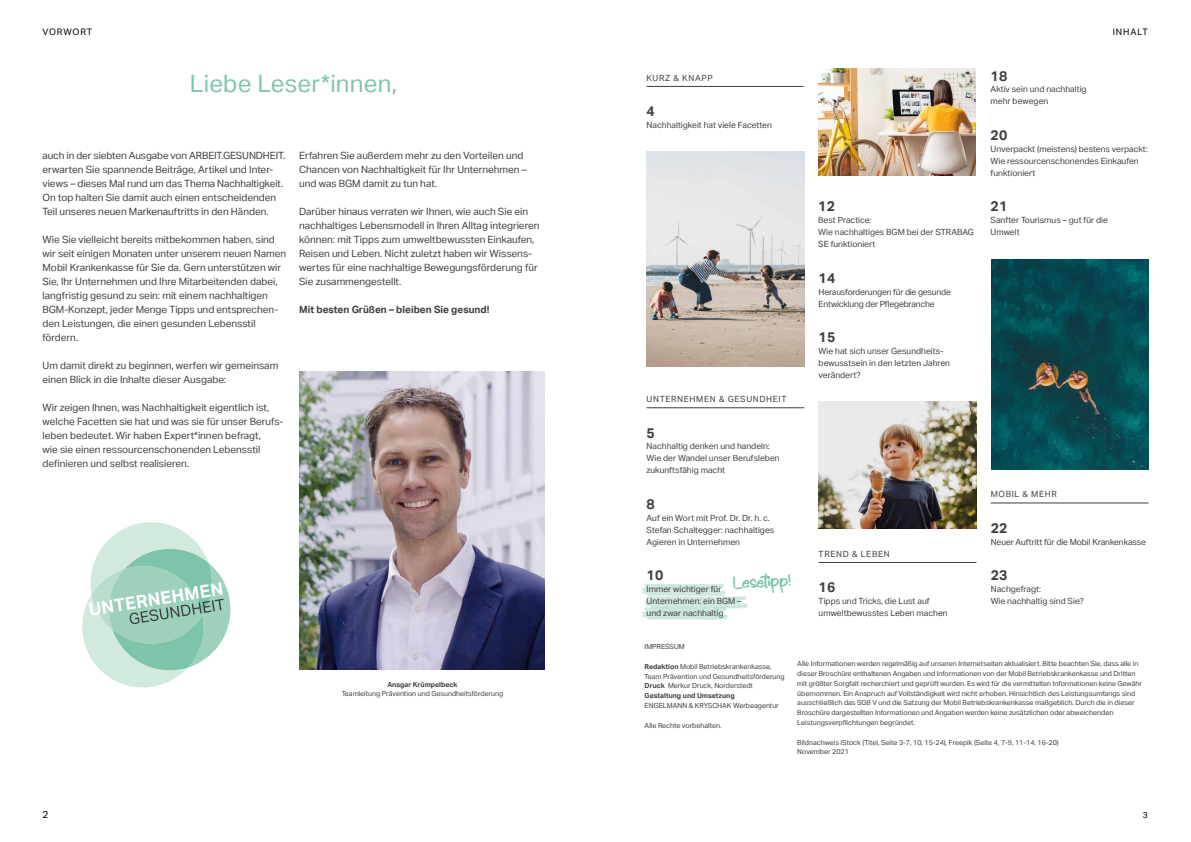
<style>
.page{position:relative;width:1191px;height:842px;background:#fff}
.page>*{position:absolute;margin:0;border:0;box-sizing:border-box;transform-origin:0 0}
.t1{font:24px "Aktiv Grotesk";letter-spacing:.01em;color:#7ec4aa}
.t2{font:16px "Wordwalker";color:#7ec4aa}
.t3{font:700 14px "Aktiv Grotesk";letter-spacing:.01em;color:#3e3d40}
.t4{font:10px/14px "Aktiv Grotesk";color:#3e3d40}
.t5{font:700 10px "Aktiv Grotesk";color:#3e3d40}
.t6{font:10px "Aktiv Grotesk";color:#000}
.t7{font:9px "Aktiv Grotesk";letter-spacing:.1em;color:#000}
.t8{font:8.5px/11.9px "Aktiv Grotesk";color:#3e3d40}
.t9{font:8.5px/11.9px "Aktiv Grotesk";letter-spacing:-.02em;color:#3e3d40}
.t10{font:8.5px "Aktiv Grotesk";letter-spacing:.08em;color:#3e3d40}
.t11{font:8.5px "Aktiv Grotesk";color:#000}
.t12{font:7px/9.8px "Aktiv Grotesk";color:#3e3d40}
.t13{font:700 7px "Aktiv Grotesk";color:#3e3d40}
.s1{font-weight:700}
</style>
<div class="page">
<svg style="left:642px;top:583px;width:106px;height:37px"></svg>
<hr style="left:818px;top:562px;width:158px;height:1px;background:#3e3d40">
<hr style="left:990px;top:503px;width:158px;height:1px;background:#3e3d40">
<img style="left:646px;top:152px;width:158px;height:214px">
<img style="left:818px;top:69px;width:157px;height:107px">
<img style="left:818px;top:402px;width:158px;height:126px">
<img style="left:991px;top:259px;width:157px;height:210px">
<hr style="left:646px;top:407px;width:158px;height:1px;background:#3e3d40">
<hr style="left:646px;top:86px;width:157px;height:1px;background:#3e3d40">
<img style="left:299px;top:372px;width:245px;height:297px">
<div style="left:82px;top:566px;width:122px;height:121px;background:#d2e9de;border-radius:50%"></div>
<svg style="left:89px;top:522px;width:141px;height:148px"></svg>
<p class="t7" style="left:43px;top:26px;width:51px">VORWORT</p>
<p class="t7" style="left:1112px;top:26px;width:37px">INHALT</p>
<h1 class="t1" style="left:190px;top:70px;width:209px">Liebe Leser*innen,</h1>
<p class="t4" style="left:43px;top:148px;width:244px">auch in der siebten Ausgabe von ARBEIT.GESUNDHEIT. erwarten Sie spannende Beiträge, Artikel und Inter&shy;views – dieses Mal rund um das Thema Nachhaltigkeit.<br>On top halten Sie damit auch einen entscheidenden Teil unseres neuen Markenauftritts in den Händen.</p>
<p class="t4" style="left:43px;top:232px;width:245px">Wie Sie vielleicht bereits mitbekommen haben, sind wir seit einigen Monaten unter unserem neuen Namen Mobil Krankenkasse für Sie da. Gern unterstützen wir Sie, Ihr Unternehmen und Ihre Mitarbeitenden dabei, langfristig gesund zu sein: mit einem nachhaltigen BGM-Konzept, jeder Menge Tipps und entsprechen&shy;den Leistungen, die einen gesunden Lebensstil fördern.</p>
<p class="t4" style="left:43px;top:358px;width:237px">Um damit direkt zu beginnen, werfen wir gemeinsam einen Blick in die Inhalte dieser Ausgabe:</p>
<p class="t4" style="left:43px;top:400px;width:242px">Wir zeigen Ihnen, was Nachhaltigkeit eigentlich ist, welche Facetten sie hat und was sie für unser Berufs&shy;leben bedeutet. Wir haben Expert*innen befragt,<br>wie sie einen ressourcenschonenden Lebensstil definieren und selbst realisieren.</p>
<p class="t4" style="left:299px;top:148px;width:229px">Erfahren Sie außerdem mehr zu den Vorteilen und<br>Chancen von Nachhaltigkeit für Ihr Unternehmen – und was BGM damit zu tun hat.</p>
<p class="t4" style="left:299px;top:204px;width:242px">Darüber hinaus verraten wir Ihnen, wie auch Sie ein nachhaltiges Lebensmodell in Ihren Alltag integrieren können: mit Tipps zum umweltbewussten Einkaufen, Reisen und Leben. Nicht zuletzt haben wir Wissens&shy;wertes für eine nachhaltige Bewegungsförderung für Sie zusammengestellt.</p>
<p class="t5" style="left:299px;top:303px;width:192px">Mit besten Grüßen – bleiben Sie gesund!</p>
<p class="t13" style="left:387px;top:681px;width:72px">Ansgar Krümpelbeck</p>
<p class="t12" style="left:342px;top:689px;width:163px">Teamleitung Prävention und Gesundheitsförderung</p>
<p class="t10" style="left:646px;top:72px;width:68px">KURZ &amp; KNAPP</p>
<h3 class="t3" style="left:646px;top:103px;width:10px">4</h3>
<p class="t8" style="left:646px;top:119px;width:127px">Nachhaltigkeit hat viele Facetten</p>
<p class="t10" style="left:646px;top:394px;width:141px">UNTERNEHMEN &amp; GESUNDHEIT</p>
<h3 class="t3" style="left:646px;top:424px;width:10px">5</h3>
<p class="t8" style="left:646px;top:440px;width:135px">Nachhaltig denken und handeln:<br>Wie der Wandel unser Berufsleben zukunftsfähig macht</p>
<h3 class="t3" style="left:646px;top:495px;width:10px">8</h3>
<p class="t8" style="left:646px;top:512px;width:129px">Auf ein Wort mit Prof. Dr. Dr. h. c.<br>Stefan Schaltegger: nachhaltiges<br>Agieren in Unternehmen</p>
<h3 class="t3" style="left:646px;top:567px;width:18px">10</h3>
<p class="t8" style="left:646px;top:583px;width:96px">Immer wichtiger für<br>Unternehmen: ein BGM – und zwar nachhaltig</p>
<h2 class="t2" style="left:732px;top:572px;width:60px;rotate:-2deg">Lesetipp!</h2>
<h3 class="t3" style="left:818px;top:198px;width:18px">12</h3>
<p class="t8" style="left:818px;top:214px;width:157px">Best Practice:<br>Wie nachhaltiges BGM bei der STRABAG<br>SE funktioniert</p>
<h3 class="t3" style="left:818px;top:269px;width:18px">14</h3>
<p class="t9" style="left:818px;top:286px;width:134px">Herausforderungen für die gesunde<br>Entwicklung der Pflegebranche</p>
<h3 class="t3" style="left:818px;top:329px;width:18px">15</h3>
<p class="t8" style="left:818px;top:345px;width:133px">Wie hat sich unser Gesundheits&shy;bewusstsein in den letzten Jahren verändert?</p>
<h3 class="t3" style="left:990px;top:67px;width:18px">18</h3>
<p class="t8" style="left:990px;top:83px;width:98px">Aktiv sein und nachhaltig mehr bewegen</p>
<h3 class="t3" style="left:990px;top:126px;width:18px">20</h3>
<p class="t8" style="left:990px;top:143px;width:159px">Unverpackt (meistens) bestens verpackt:<br>Wie ressourcenschonendes Einkaufen funktioniert</p>
<h3 class="t3" style="left:990px;top:198px;width:18px">21</h3>
<p class="t8" style="left:990px;top:214px;width:119px">Sanfter Tourismus – gut für die<br>Umwelt</p>
<p class="t10" style="left:818px;top:548px;width:73px">TREND &amp; LEBEN</p>
<h3 class="t3" style="left:818px;top:579px;width:18px">16</h3>
<p class="t8" style="left:818px;top:595px;width:131px">Tipps und Tricks, die Lust auf umweltbewusstes Leben machen</p>
<p class="t10" style="left:990px;top:489px;width:68px">MOBIL &amp; MEHR</p>
<h3 class="t3" style="left:990px;top:519px;width:18px">22</h3>
<p class="t8" style="left:990px;top:536px;width:157px">Neuer Auftritt für die Mobil Krankenkasse</p>
<h3 class="t3" style="left:990px;top:567px;width:18px">23</h3>
<p class="t8" style="left:990px;top:583px;width:94px">Nachgefragt:<br>Wie nachhaltig sind Sie?</p>
<p class="t12" style="left:644px;top:642px;width:42px">IMPRESSUM</p>
<p class="t12" style="left:644px;top:661px;width:141px"><span class="s1">Redaktion</span> Mobil Betriebskrankenkasse, Team Prävention und Gesundheitsförderung <span class="s1">Druck</span> Merkur Druck, Norderstedt <span class="s1">Gestaltung und Umsetzung</span></p>
<p class="t12" style="left:644px;top:701px;width:136px">ENGELMANN &amp; KRYSCHAK Werbeagentur</p>
<p class="t12" style="left:644px;top:720px;width:78px">Alle Rechte vorbehalten.</p>
<p class="t12" style="left:797px;top:659px;width:346px">Alle Informationen werden regelmäßig auf unseren Internetseiten aktualisiert. Bitte beachten Sie, dass alle in dieser Broschüre enthaltenen Angaben und Informationen von der Mobil Betriebskrankenkasse und Dritten mit größter Sorgfalt recherchiert und geprüft wurden. Es wird für die vermittelten Informationen keine Gewähr übernommen. Ein Anspruch auf Vollständigkeit wird nicht erhoben. Hinsichtlich des Leistungsumfangs sind ausschließlich das SGB V und die Satzung der Mobil Betriebskrankenkasse maßgeblich. Durch die in dieser Broschüre dargestellten Informationen und Angaben werden keine zusätzlichen oder abweichenden Leistungsverpflichtungen begründet.</p>
<p class="t12" style="left:797px;top:737px;width:263px">Bildnachweis iStock (Titel, Seite 3-7, 10, 15-24), Freepik (Seite 4, 7-9, 11-14, 16-20)<br>November 2021</p>
<p class="t6" style="left:43px;top:809px;width:7px">2</p>
<p class="t11" style="left:1143px;top:810px;width:7px">3</p>
</div>
